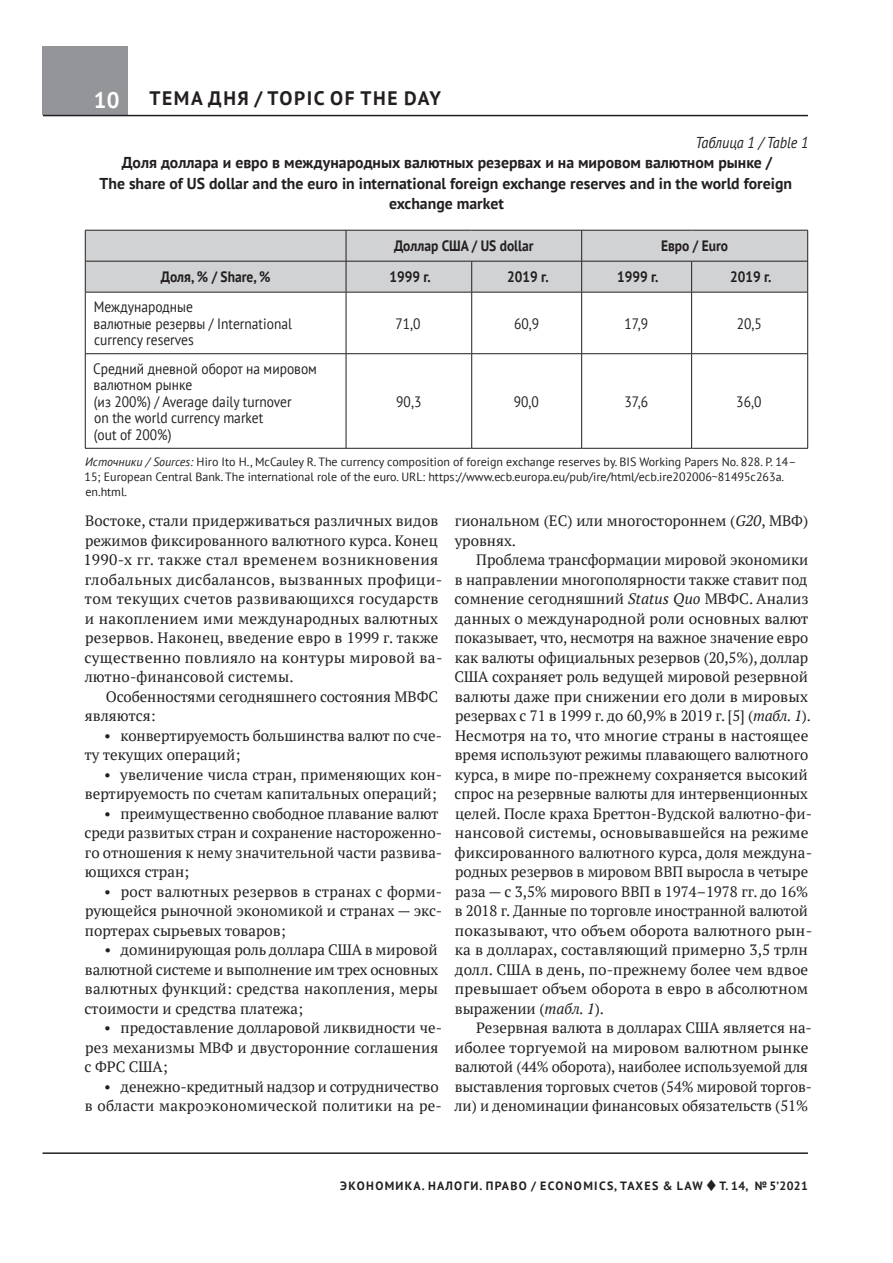
<style>
.page{position:relative;width:893px;height:1263px;background:#fff}
.page>*{position:absolute;margin:0;border:0;box-sizing:border-box;transform-origin:0 0}
.t1{font:700 22.5px "PT Sans";color:#fff}
.t2{font:700 19.5px "PT Sans";letter-spacing:.08em;color:#231f20}
.t3{font:700 15.75px/20.2px "PT Sans";color:#231f20;text-align:center}
.t4{font:italic 15.75px "PT Sans";color:#231f20;scale:.9 1}
.t5{font:15px/19.5px "PT Serif";color:#231f20}
.t6{font:15px/19.5px "PT Serif";letter-spacing:.02em;color:#231f20}
.t7{font:15px/16.5px "PT Sans";color:#231f20;scale:.9 1}
.t8{font:700 15px "PT Sans";color:#231f20;scale:.9 1}
.t9{font:12px/15px "PT Sans";color:#231f20}
.t10{font:700 12px "PT Sans";letter-spacing:.11em;color:#231f20}
.s1{font-style:italic}
</style>
<div class="page">
<div style="left:43px;top:47px;width:85px;height:68px;background:#939598"></div>
<hr style="left:43px;top:115px;width:765px;height:1px;background:#231f20">
<hr style="left:43px;top:1152px;width:765px;height:2px;background:#231f20">
<div style="left:86px;top:231px;width:721px;height:61px;background:#d1d2d4"></div>
<hr style="left:346px;top:230px;width:1px;height:31px;background:#231f20">
<hr style="left:581px;top:230px;width:1px;height:31px;background:#231f20">
<hr style="left:346px;top:261px;width:1px;height:31px;background:#231f20">
<hr style="left:471px;top:261px;width:1px;height:31px;background:#231f20">
<hr style="left:581px;top:261px;width:1px;height:31px;background:#231f20">
<hr style="left:691px;top:261px;width:1px;height:31px;background:#231f20">
<hr style="left:346px;top:292px;width:1px;height:61px;background:#231f20">
<hr style="left:471px;top:292px;width:1px;height:61px;background:#231f20">
<hr style="left:581px;top:292px;width:1px;height:61px;background:#231f20">
<hr style="left:691px;top:292px;width:1px;height:61px;background:#231f20">
<hr style="left:85px;top:353px;width:261px;height:1px;background:#231f20">
<hr style="left:346px;top:353px;width:126px;height:1px;background:#231f20">
<hr style="left:346px;top:354px;width:1px;height:94px;background:#231f20">
<hr style="left:472px;top:353px;width:110px;height:1px;background:#231f20">
<hr style="left:471px;top:354px;width:1px;height:94px;background:#231f20">
<hr style="left:582px;top:353px;width:110px;height:1px;background:#231f20">
<hr style="left:581px;top:354px;width:1px;height:94px;background:#231f20">
<hr style="left:692px;top:353px;width:116px;height:1px;background:#231f20">
<hr style="left:691px;top:354px;width:1px;height:94px;background:#231f20">
<hr style="left:85px;top:292px;width:1px;height:61px;background:#231f20">
<hr style="left:807px;top:292px;width:1px;height:61px;background:#231f20">
<hr style="left:85px;top:354px;width:1px;height:94px;background:#231f20">
<hr style="left:807px;top:354px;width:1px;height:94px;background:#231f20">
<hr style="left:85px;top:448px;width:261px;height:1px;background:#231f20">
<hr style="left:346px;top:448px;width:126px;height:1px;background:#231f20">
<hr style="left:472px;top:448px;width:110px;height:1px;background:#231f20">
<hr style="left:582px;top:448px;width:110px;height:1px;background:#231f20">
<hr style="left:692px;top:448px;width:116px;height:1px;background:#231f20">
<hr style="left:85px;top:230px;width:261px;height:1px;background:#231f20">
<hr style="left:85px;top:230px;width:1px;height:31px;background:#231f20">
<hr style="left:346px;top:230px;width:126px;height:1px;background:#231f20">
<hr style="left:472px;top:230px;width:110px;height:1px;background:#231f20">
<hr style="left:582px;top:230px;width:110px;height:1px;background:#231f20">
<hr style="left:692px;top:230px;width:116px;height:1px;background:#231f20">
<hr style="left:807px;top:230px;width:1px;height:31px;background:#231f20">
<hr style="left:85px;top:261px;width:261px;height:1px;background:#231f20">
<hr style="left:85px;top:261px;width:1px;height:31px;background:#231f20">
<hr style="left:346px;top:261px;width:126px;height:1px;background:#231f20">
<hr style="left:472px;top:261px;width:110px;height:1px;background:#231f20">
<hr style="left:582px;top:261px;width:110px;height:1px;background:#231f20">
<hr style="left:692px;top:261px;width:116px;height:1px;background:#231f20">
<hr style="left:807px;top:261px;width:1px;height:31px;background:#231f20">
<hr style="left:85px;top:292px;width:261px;height:1px;background:#231f20">
<hr style="left:346px;top:292px;width:126px;height:1px;background:#231f20">
<hr style="left:472px;top:292px;width:110px;height:1px;background:#231f20">
<hr style="left:582px;top:292px;width:110px;height:1px;background:#231f20">
<hr style="left:692px;top:292px;width:116px;height:1px;background:#231f20">
<h1 class="t1" style="left:94px;top:85px;width:27px">10</h1>
<h2 class="t2" style="left:150px;top:86px;width:293px">ТЕМА ДНЯ / TOPIC OF THE DAY</h2>
<p class="t4" style="left:695px;top:133px;width:127px">Таблица 1 / Table 1</p>
<p class="t3" style="left:99px;top:153px;width:694px">Доля доллара и евро в международных валютных резервах и на мировом валютном рынке /<br>The share of US dollar and the euro in international foreign exchange reserves and in the world foreign exchange market</p>
<p class="t8" style="left:394px;top:236px;width:156px">Доллар США / US dollar</p>
<p class="t8" style="left:661px;top:236px;width:76px">Евро / Euro</p>
<p class="t8" style="left:161px;top:267px;width:123px">Доля, % / Share, %</p>
<p class="t8" style="left:389px;top:267px;width:48px">1999 г.</p>
<p class="t8" style="left:507px;top:267px;width:48px">2019 г.</p>
<p class="t8" style="left:617px;top:267px;width:48px">1999 г.</p>
<p class="t8" style="left:730px;top:267px;width:48px">2019 г.</p>
<p class="t7" style="left:94px;top:298px;width:222px">Международные<br>валютные резервы / International currency reserves</p>
<p class="t7" style="left:395px;top:315px;width:29px">71,0</p>
<p class="t7" style="left:514px;top:315px;width:29px">60,9</p>
<p class="t7" style="left:624px;top:315px;width:28px">17,9</p>
<p class="t7" style="left:737px;top:315px;width:29px">20,5</p>
<p class="t7" style="left:93px;top:360px;width:250px">Средний дневной оборот на мировом валютном рынке<br>(из 200%) / Average daily turnover<br>on the world currency market<br>(out of 200%)</p>
<p class="t7" style="left:396px;top:393px;width:29px">90,3</p>
<p class="t7" style="left:514px;top:393px;width:29px">90,0</p>
<p class="t7" style="left:624px;top:393px;width:28px">37,6</p>
<p class="t7" style="left:736px;top:393px;width:29px">36,0</p>
<p class="t9" style="left:84px;top:454px;width:713px"><span class="s1">Источники / Sources:</span> Hiro Ito H., McCauley R. The currency composition of foreign exchange reserves by. BIS Working Papers No. 828. P. 14–<br>15; European Central Bank. The international role of the euro. URL: https://www.ecb.europa.eu/pub/ire/html/ecb.ire202006~81495c263a. en.html.</p>
<p class="t6" style="left:83px;top:511px;width:361px">Востоке, стали придерживаться различных видов режимов фиксированного валютного курса. Конец 1990-х гг. также стал временем возникновения глобальных дисбалансов, вызванных профици&shy;том текущих счетов развивающихся государств и накоплением ими международных валютных резервов. Наконец, введение евро в 1999 г. также существенно повлияло на контуры мировой ва&shy;лютно-финансовой системы.</p>
<p class="t5" style="left:85px;top:686px;width:355px;text-indent:21px">Особенностями сегодняшнего состояния МВФС являются:</p>
<p class="t5" style="left:85px;top:725px;width:359px;text-indent:20px">• конвертируемость большинства валют по сче&shy;ту текущих операций;</p>
<p class="t5" style="left:85px;top:764px;width:359px;text-indent:19px">• увеличение числа стран, применяющих кон&shy;вертируемость по счетам капитальных операций;</p>
<p class="t5" style="left:85px;top:803px;width:359px;text-indent:20px">• преимущественно свободное плавание валют среди развитых стран и сохранение настороженно&shy;го отношения к нему значительной части развива&shy;ющихся стран;</p>
<p class="t5" style="left:85px;top:881px;width:359px;text-indent:19px">• рост валютных резервов в странах с форми&shy;рующейся рыночной экономикой и странах — экс&shy;портерах сырьевых товаров;</p>
<p class="t5" style="left:85px;top:940px;width:355px;text-align:justify;text-indent:20px">• доминирующая роль доллара США в мировой валютной системе и выполнение им трех основных валютных функций: средства накопления, меры стоимости и средства платежа;</p>
<p class="t5" style="left:85px;top:1018px;width:359px;text-indent:20px">• предоставление долларовой ликвидности че&shy;рез механизмы МВФ и двусторонние соглашения с ФРС США;</p>
<p class="t5" style="left:85px;top:1076px;width:359px;text-align:right">• денежно-кредитный надзор и сотрудничество<br>в области макроэкономической политики на ре-</p>
<p class="t5" style="left:455px;top:511px;width:355px">гиональном (ЕС) или многостороннем (<span class="s1">G20</span>, МВФ) уровнях.</p>
<p class="t5" style="left:454px;top:550px;width:359px;text-indent:22px">Проблема трансформации мировой экономики в направлении многополярности также ставит под сомнение сегодняшний <span class="s1">Status Quo</span> МВФС. Анализ данных о международной роли основных валют показывает, что, несмотря на важное значение евро как валюты официальных резервов (20,5%), доллар США сохраняет роль ведущей мировой резервной валюты даже при снижении его доли в мировых резервах с 71 в 1999 г. до 60,9% в 2019 г. [5] (<span class="s1">табл. 1</span>).<br>Несмотря на то, что многие страны в настоящее время используют режимы плавающего валютного курса, в мире по-прежнему сохраняется высокий спрос на резервные валюты для интервенционных целей. После краха Бреттон-Вудской валютно-фи&shy;нансовой системы, основывавшейся на режиме фиксированного валютного курса, доля междуна&shy;родных резервов в мировом ВВП выросла в четыре раза — с 3,5% мирового ВВП в 1974–1978 гг. до 16% в 2018 г. Данные по торговле иностранной валютой показывают, что объем оборота валютного рын&shy;ка в долларах, составляющий примерно 3,5 трлн долл. США в день, по-прежнему более чем вдвое превышает объем оборота в евро в абсолютном выражении (<span class="s1">табл. 1</span>).</p>
<p class="t5" style="left:455px;top:1018px;width:359px;text-indent:22px">Резервная валюта в долларах США является на&shy;иболее торгуемой на мировом валютном рынке валютой (44% оборота), наиболее используемой для выставления торговых счетов (54% мировой торгов&shy;ли) и деноминации финансовых обязательств (51%</p>
<p class="t10" style="left:340px;top:1178px;width:469px">ЭКОНОМИКА. НАЛОГИ. ПРАВО / Economics, taxes &amp; law ◆ Т. 14, №5’2021</p>
</div>
